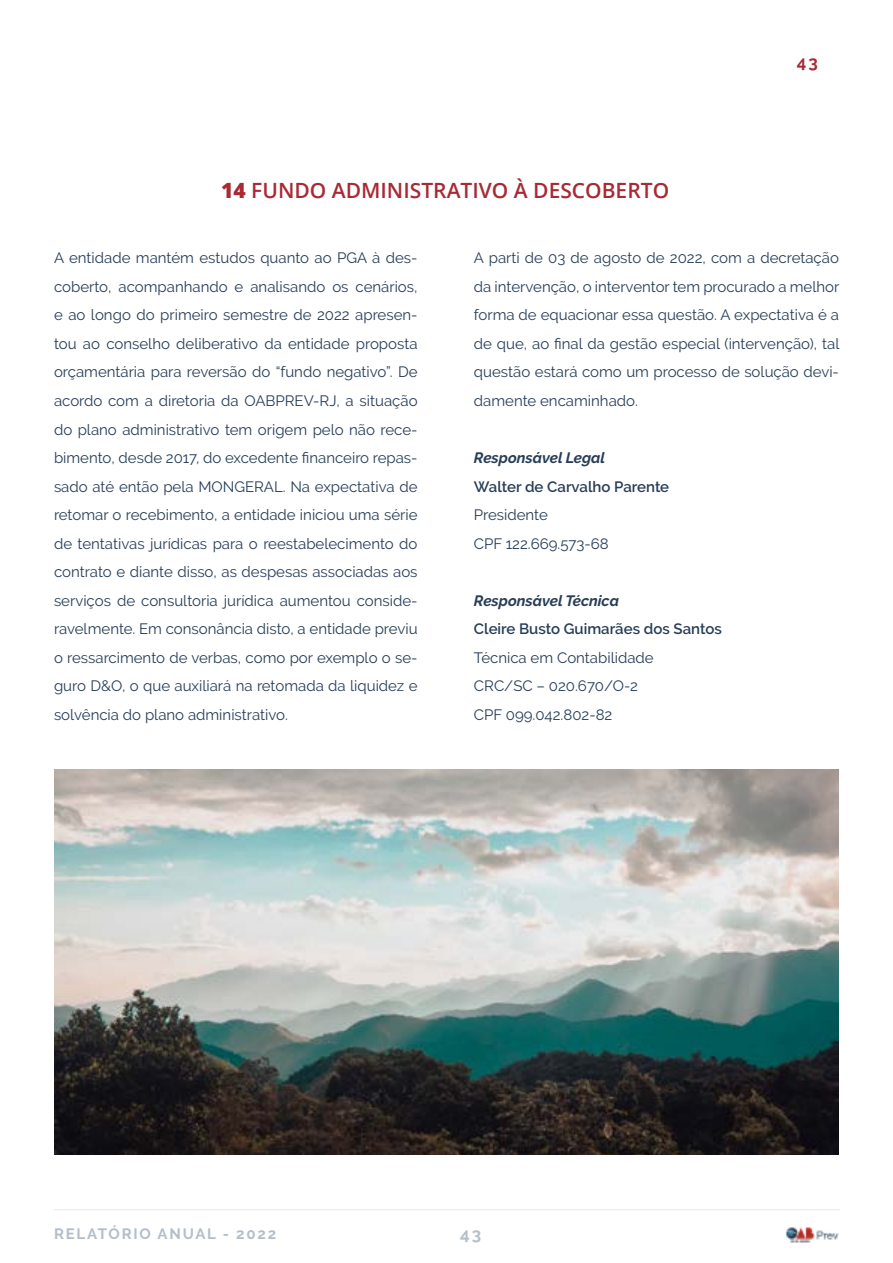
<style>
.page{position:relative;width:893px;height:1263px;background:#fff}
.page>*{position:absolute;margin:0;border:0;box-sizing:border-box;transform-origin:0 0}
.t1{font:600 21px "Open Sans";color:#a92934}
.t2{font:700 16.8px "Raleway";color:#a92934}
.t3{font:700 16.8px "Raleway";color:#b4bfc9}
.t4{font:15px/28.5px "Raleway";color:#273d58;text-align:justify}
.t5{font:600 15px "Raleway";color:#273d58}
.t6{font:italic 700 15px "Raleway";color:#273d58}
.t7{font:700 15px "Raleway";letter-spacing:.12em;color:#b3bec9}
.s1{font-weight:800}
</style>
<div class="page">
<hr style="left:54px;top:1209px;width:786px;height:1px;background:#cedae6">
<img style="left:786px;top:1227px;width:53px;height:16px">
<img style="left:54px;top:770px;width:785px;height:384px">
<h1 class="t1" style="left:221px;top:176px;width:449px"><span class="s1">14</span> FUNDO ADMINISTRATIVO À DESCOBERTO</h1>
<p class="t2" style="left:797px;top:52px;width:23px">43</p>
<p class="t4" style="left:54px;top:244px;width:365px">A entidade mantém estudos quanto ao PGA à des&shy;coberto, acompanhando e analisando os cenários, e ao longo do primeiro semestre de 2022 apresen&shy;tou ao conselho deliberativo da entidade proposta orçamentária para reversão do “fundo negativo”. De acordo com a diretoria da OABPREV-RJ, a situação do plano administrativo tem origem pelo não rece&shy;bimento, desde 2017, do excedente financeiro repas&shy;sado até então pela MONGERAL. Na expectativa de retomar o recebimento, a entidade iniciou uma série de tentativas jurídicas para o reestabelecimento do contrato e diante disso, as despesas associadas aos serviços de consultoria jurídica aumentou conside&shy;ravelmente. Em consonância disto, a entidade previu o ressarcimento de verbas, como por exemplo o se&shy;guro D&amp;O, o que auxiliará na retomada da liquidez e solvência do plano administrativo.</p>
<p class="t4" style="left:474px;top:244px;width:367px">A parti de 03 de agosto de 2022, com a decretação da intervenção, o interventor tem procurado a melhor forma de equacionar essa questão. A expectativa é a de que, ao final da gestão especial (intervenção), tal questão estará como um processo de solução devi&shy;damente encaminhado.</p>
<p class="t6" style="left:474px;top:449px;width:133px">Responsável Legal</p>
<p class="t5" style="left:474px;top:478px;width:197px">Walter de Carvalho Parente</p>
<p class="t4" style="left:474px;top:500px;width:136px">Presidente<br>CPF 122.669.573-68</p>
<p class="t6" style="left:474px;top:591px;width:147px">Responsável Técnica</p>
<p class="t5" style="left:474px;top:620px;width:249px">Cleire Busto Guimarães dos Santos</p>
<p class="t4" style="left:474px;top:643px;width:181px;text-align:left">Técnica em Contabilidade<br>CRC/SC – 020.670/O-2<br>CPF 099.042.802-82</p>
<p class="t7" style="left:54px;top:1225px;width:224px">RELATÓRIO ANUAL - 2022</p>
<p class="t3" style="left:460px;top:1224px;width:23px">43</p>
</div>
